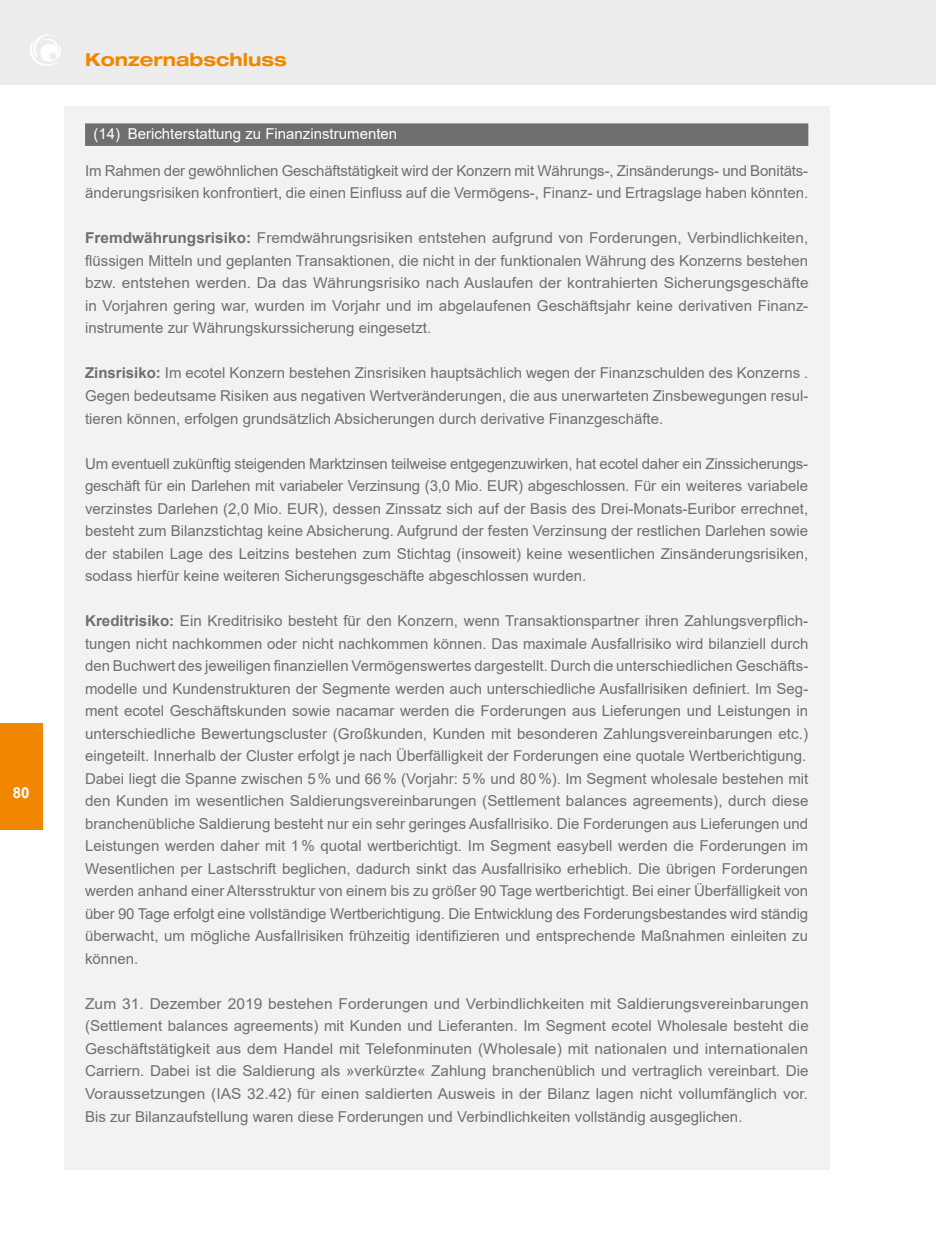
<style>
.page{position:relative;width:936px;height:1234px;background:#fff}
.page>*{position:absolute;margin:0;border:0;box-sizing:border-box;transform-origin:0 0}
.t1{font:700 expanded 18px "Helvetica Neue LT Std";color:#f18700}
.t2{font:15px/22.5px "Arial";color:#706f6f;text-align:justify}
.t3{font:15px "Arial";color:#fff}
.t4{font:700 15px "Arial";color:#fff}
.s1{font-weight:700}
</style>
<div class="page">
<div style="left:64px;top:106px;width:765px;height:1063px;background:#f2f2f2"></div>
<div style="left:0;top:0;width:935px;height:85px;background:#ececec"></div>
<svg style="left:30px;top:34px;width:31px;height:32px"></svg>
<div style="left:0;top:723px;width:43px;height:106px;background:#f18700"></div>
<div style="left:85px;top:123px;width:723px;height:23px;background:#706f6f"></div>
<p class="t4" style="left:13px;top:781px;width:18px">80</p>
<p class="t1" style="left:85px;top:48px;width:203px">Konzernabschluss</p>
<p class="t3" style="left:94px;top:124px;width:305px">(14) Berichterstattung zu Finanzinstrumenten</p>
<p class="t2" style="left:85px;top:159px;width:724px">Im Rahmen der gewöhnlichen Geschäftstätigkeit wird der Konzern mit Währungs-, Zinsänderungs- und Bonitäts&shy;änderungsrisiken konfrontiert, die einen Einfluss auf die Vermögens-, Finanz- und Ertragslage haben könnten.</p>
<p class="t2" style="left:85px;top:227px;width:725px"><span class="s1">Fremdwährungsrisiko:</span> Fremdwährungsrisiken entstehen aufgrund von Forderungen, Verbindlichkeiten, flüssigen Mitteln und geplanten Transaktionen, die nicht in der funktionalen Währung des Konzerns bestehen bzw. entstehen werden. Da das Währungsrisiko nach Auslaufen der kontrahierten Sicherungsgeschäfte in Vorjahren gering war, wurden im Vorjahr und im abgelaufenen Geschäftsjahr keine derivativen Finanz&shy;instrumente zur Währungskurssicherung eingesetzt.</p>
<p class="t2" style="left:85px;top:362px;width:724px"><span class="s1">Zinsrisiko:</span> Im ecotel Konzern bestehen Zinsrisiken hauptsächlich wegen der Finanzschulden des Konzerns .<br>Gegen bedeutsame Risiken aus negativen Wertveränderungen, die aus unerwarteten Zinsbewegungen resul&shy;tieren können, erfolgen grundsätzlich Absicherungen durch derivative Finanzgeschäfte.</p>
<p class="t2" style="left:85px;top:452px;width:724px">Um eventuell zukünftig steigenden Marktzinsen teilweise entgegenzuwirken, hat ecotel daher ein Zinssicherungs&shy;geschäft für ein Darlehen mit variabeler Verzinsung (3,0 Mio. EUR) abgeschlossen. Für ein weiteres variabele verzinstes Darlehen (2,0 Mio. EUR), dessen Zinssatz sich auf der Basis des Drei-Monats-Euribor errechnet, besteht zum Bilanzstichtag keine Absicherung. Aufgrund der festen Verzinsung der restlichen Darlehen sowie der stabilen Lage des Leitzins bestehen zum Stichtag (insoweit) keine wesentlichen Zinsänderungsrisiken, sodass hierfür keine weiteren Sicherungsgeschäfte abgeschlossen wurden.</p>
<p class="t2" style="left:85px;top:609px;width:724px;text-align:left"><span class="s1">Kreditrisiko:</span> Ein Kreditrisiko besteht für den Konzern, wenn Transaktionspartner ihren Zahlungsverpflich&shy;tungen nicht nachkommen oder nicht nachkommen können. Das maximale Ausfallrisiko wird bilanziell durch den Buchwert des jeweiligen finanziellen Vermögenswertes dargestellt. Durch die unterschiedlichen Geschäfts&shy;modelle und Kundenstrukturen der Segmente werden auch unterschiedliche Ausfallrisiken definiert. Im Seg&shy;ment ecotel Geschäftskunden sowie nacamar werden die Forderungen aus Lieferungen und Leistungen in unterschiedliche Bewertungscluster (Großkunden, Kunden mit besonderen Zahlungsvereinbarungen etc.) eingeteilt. Innerhalb der Cluster erfolgt je nach Überfälligkeit der Forderungen eine quotale Wertberichtigung.<br>Dabei liegt die Spanne zwischen 5% und 66% (Vorjahr: 5% und 80%). Im Segment wholesale bestehen mit den Kunden im wesentlichen Saldierungsvereinbarungen (Settlement balances agreements), durch diese branchenübliche Saldierung besteht nur ein sehr geringes Ausfallrisiko. Die Forderungen aus Lieferungen und Leistungen werden daher mit 1% quotal wertberichtigt. Im Segment easybell werden die Forderungen im Wesentlichen per Lastschrift beglichen, dadurch sinkt das Ausfallrisiko erheblich. Die übrigen Forderungen werden anhand einer Altersstruktur von einem bis zu größer 90 Tage wertberichtigt. Bei einer Überfälligkeit von über 90 Tage erfolgt eine vollständige Wertberichtigung. Die Entwicklung des Forderungsbestandes wird ständig überwacht, um mögliche Ausfallrisiken frühzeitig identifizieren und entsprechende Maßnahmen einleiten zu können.</p>
<p class="t2" style="left:85px;top:992px;width:725px">Zum 31. Dezember 2019 bestehen Forderungen und Verbindlichkeiten mit Saldierungsvereinbarungen (Settlement balances agreements) mit Kunden und Lieferanten. Im Segment ecotel Wholesale besteht die Geschäftstätigkeit aus dem Handel mit Telefonminuten (Wholesale) mit nationalen und internationalen Carriern. Dabei ist die Saldierung als »verkürzte« Zahlung branchenüblich und vertraglich vereinbart. Die Voraussetzungen (IAS 32.42) für einen saldierten Ausweis in der Bilanz lagen nicht vollumfänglich vor.<br>Bis zur Bilanzaufstellung waren diese Forderungen und Verbindlichkeiten vollständig ausgeglichen.</p>
</div>
